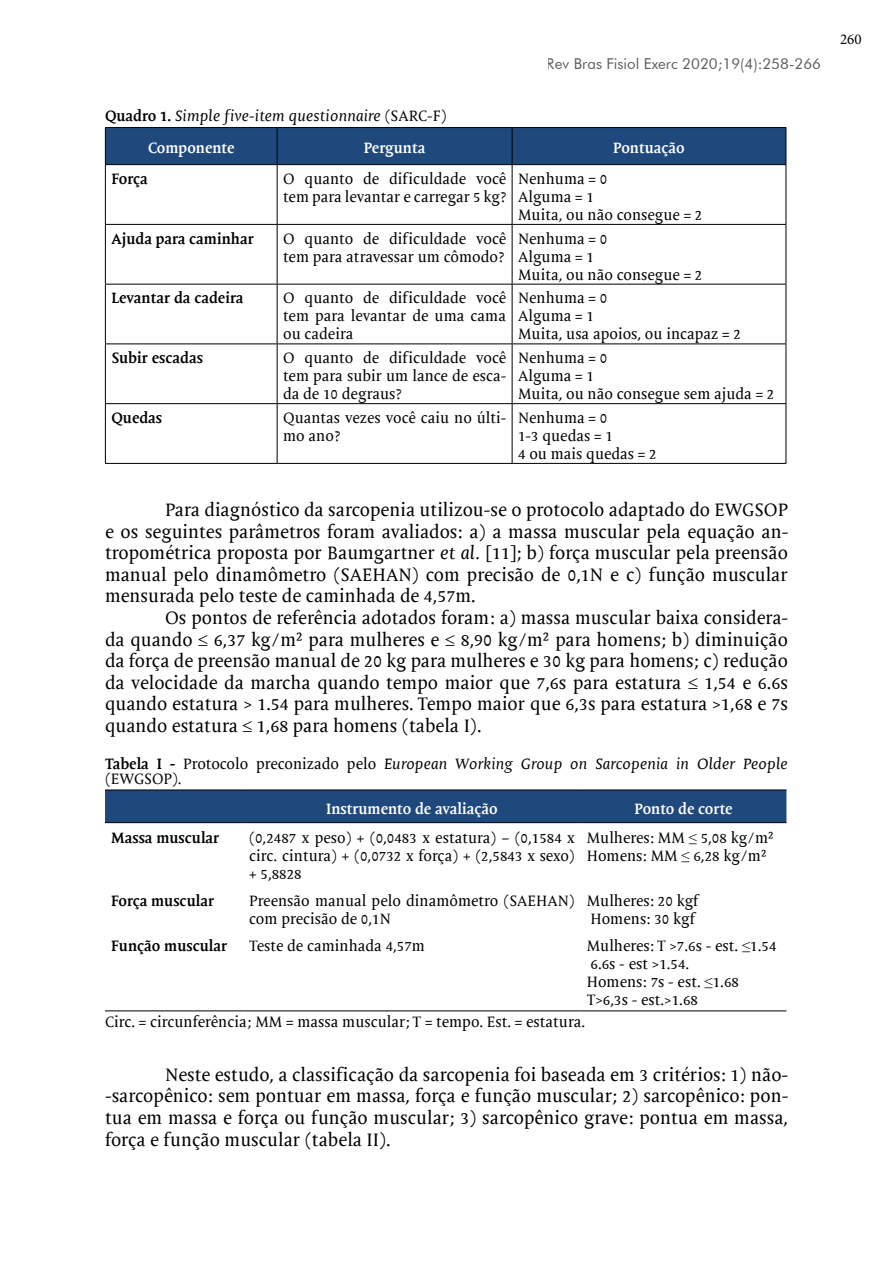
<style>
.page{position:relative;width:893px;height:1263px;background:#fff}
.page>*{position:absolute;margin:0;border:0;box-sizing:border-box;transform-origin:0 0}
.t1{font:18px/21.6px "Mantika Book W01";color:#000;text-align:justify}
.t2{font:15px/18px "Mantika Book W01";color:#000}
.t3{font:italic 15px/32.2px "Mantika Book W01";color:#000}
.t4{font:700 15px "Mantika Book W01";color:#000}
.t5{font:700 15px "Mantika Book W01";color:#fff}
.t6{font:15px "Futura BT";color:#000}
.t7{font:15px "Minion Pro";color:#000}
.s1{font-weight:700;font-style:normal}
.s2{font-style:normal}
.s3{font-weight:700;font-style:normal;color:#fff}
.s4{font-style:italic}
.s5{font-family:"Times New Roman"}
</style>
<div class="page">
<div style="left:106px;top:128px;width:680px;height:36px;background:#1f497d"></div>
<hr style="left:105px;top:127px;width:172px;height:1px;background:#000">
<hr style="left:105px;top:128px;width:1px;height:36px;background:#000">
<hr style="left:277px;top:127px;width:235px;height:1px;background:#000">
<hr style="left:277px;top:128px;width:1px;height:36px;background:#000">
<hr style="left:512px;top:127px;width:274px;height:1px;background:#000">
<hr style="left:512px;top:128px;width:1px;height:36px;background:#000">
<hr style="left:786px;top:128px;width:1px;height:36px;background:#000">
<hr style="left:105px;top:164px;width:172px;height:1px;background:#000">
<hr style="left:105px;top:165px;width:1px;height:59px;background:#000">
<hr style="left:277px;top:164px;width:235px;height:1px;background:#000">
<hr style="left:277px;top:165px;width:1px;height:59px;background:#000">
<hr style="left:512px;top:164px;width:274px;height:1px;background:#000">
<hr style="left:512px;top:165px;width:1px;height:59px;background:#000">
<hr style="left:786px;top:165px;width:1px;height:59px;background:#000">
<hr style="left:105px;top:224px;width:172px;height:1px;background:#000">
<hr style="left:105px;top:225px;width:1px;height:59px;background:#000">
<hr style="left:277px;top:224px;width:235px;height:1px;background:#000">
<hr style="left:277px;top:225px;width:1px;height:59px;background:#000">
<hr style="left:512px;top:224px;width:274px;height:1px;background:#000">
<hr style="left:512px;top:225px;width:1px;height:59px;background:#000">
<hr style="left:786px;top:225px;width:1px;height:59px;background:#000">
<hr style="left:105px;top:284px;width:172px;height:1px;background:#000">
<hr style="left:105px;top:284px;width:1px;height:59px;background:#000">
<hr style="left:277px;top:284px;width:235px;height:1px;background:#000">
<hr style="left:277px;top:284px;width:1px;height:59px;background:#000">
<hr style="left:512px;top:284px;width:274px;height:1px;background:#000">
<hr style="left:512px;top:284px;width:1px;height:59px;background:#000">
<hr style="left:786px;top:284px;width:1px;height:59px;background:#000">
<hr style="left:105px;top:343px;width:172px;height:1px;background:#000">
<hr style="left:105px;top:344px;width:1px;height:59px;background:#000">
<hr style="left:277px;top:343px;width:235px;height:1px;background:#000">
<hr style="left:277px;top:344px;width:1px;height:59px;background:#000">
<hr style="left:512px;top:343px;width:274px;height:1px;background:#000">
<hr style="left:512px;top:344px;width:1px;height:59px;background:#000">
<hr style="left:786px;top:344px;width:1px;height:59px;background:#000">
<hr style="left:105px;top:403px;width:172px;height:1px;background:#000">
<hr style="left:105px;top:404px;width:1px;height:59px;background:#000">
<hr style="left:277px;top:403px;width:235px;height:1px;background:#000">
<hr style="left:277px;top:404px;width:1px;height:59px;background:#000">
<hr style="left:512px;top:403px;width:274px;height:1px;background:#000">
<hr style="left:512px;top:404px;width:1px;height:59px;background:#000">
<hr style="left:786px;top:404px;width:1px;height:59px;background:#000">
<hr style="left:105px;top:463px;width:172px;height:1px;background:#000">
<hr style="left:277px;top:463px;width:235px;height:1px;background:#000">
<hr style="left:512px;top:463px;width:274px;height:1px;background:#000">
<div style="left:105px;top:791px;width:681px;height:31px;background:#1f497d"></div>
<hr style="left:105px;top:1010px;width:138px;height:1px;background:#000">
<hr style="left:243px;top:1010px;width:338px;height:1px;background:#000">
<hr style="left:581px;top:1010px;width:205px;height:1px;background:#000">
<hr style="left:105px;top:790px;width:138px;height:1px;background:#000">
<hr style="left:243px;top:790px;width:338px;height:1px;background:#000">
<hr style="left:581px;top:790px;width:205px;height:1px;background:#000">
<hr style="left:105px;top:822px;width:138px;height:1px;background:#000">
<hr style="left:243px;top:822px;width:338px;height:1px;background:#000">
<hr style="left:581px;top:822px;width:205px;height:1px;background:#000">
<p class="t6" style="left:547px;top:55px;width:276px">Rev Bras Fisiol Exerc 2020;19(4):258-266</p>
<p class="t3" style="left:148px;top:100px;width:300px;text-indent:-43px"><span class="s1">Quadro 1.</span> Simple five-item questionnaire <span class="s2">(SARC-F)<br></span><span class="s3">Componente</span></p>
<p class="t5" style="left:364px;top:139px;width:63px">Pergunta</p>
<p class="t5" style="left:613px;top:139px;width:73px">Pontuação</p>
<p class="t4" style="left:111px;top:170px;width:38px">Força</p>
<p class="t2" style="left:283px;top:170px;width:224px">O quanto de dificuldade você tem para levantar e carregar 5 kg?</p>
<p class="t2" style="left:518px;top:170px;width:186px">Nenhuma = 0<br>Alguma = 1<br>Muita, ou não consegue = 2</p>
<p class="t4" style="left:111px;top:230px;width:144px">Ajuda para caminhar</p>
<p class="t2" style="left:283px;top:230px;width:224px">O quanto de dificuldade você tem para atravessar um cômodo?</p>
<p class="t2" style="left:518px;top:230px;width:186px">Nenhuma = 0<br>Alguma = 1<br>Muita, ou não consegue = 2</p>
<p class="t4" style="left:111px;top:289px;width:134px">Levantar da cadeira</p>
<p class="t2" style="left:283px;top:289px;width:224px;text-align:justify">O quanto de dificuldade você tem para levantar de uma cama ou cadeira</p>
<p class="t2" style="left:518px;top:289px;width:224px">Nenhuma = 0<br>Alguma = 1<br>Muita, usa apoios, ou incapaz = 2</p>
<p class="t4" style="left:111px;top:349px;width:93px">Subir escadas</p>
<p class="t2" style="left:283px;top:349px;width:225px;text-align:justify">O quanto de dificuldade você tem para subir um lance de esca&shy;da de 10 degraus?</p>
<p class="t2" style="left:518px;top:349px;width:258px">Nenhuma = 0<br>Alguma = 1<br>Muita, ou não consegue sem ajuda = 2</p>
<p class="t4" style="left:111px;top:409px;width:52px">Quedas</p>
<p class="t2" style="left:283px;top:409px;width:225px">Quantas vezes você caiu no últi&shy;mo ano?</p>
<p class="t2" style="left:518px;top:409px;width:140px">Nenhuma = 0<br>1-3 quedas = 1<br>4 ou mais quedas = 2</p>
<p class="t1" style="left:105px;top:499px;width:685px;text-indent:60px">Para diagnóstico da sarcopenia utilizou-se o protocolo adaptado do EWGSOP e os seguintes parâmetros foram avaliados: a) a massa muscular pela equação an&shy;tropométrica proposta por Baumgartner <span class="s4">et al.</span> [11]; b) força muscular pela preensão manual pelo dinamômetro (SAEHAN) com precisão de 0,1N e c) função muscular mensurada pelo teste de caminhada de 4,57m.</p>
<p class="t1" style="left:105px;top:607px;width:685px;text-indent:60px">Os pontos de referência adotados foram: a) massa muscular baixa considera&shy;da quando ≤ 6,37 kg/m² para mulheres e ≤ 8,90 kg/m² para homens; b) diminuição da força de preensão manual de 20 kg para mulheres e 30 kg para homens; c) redução da velocidade da marcha quando tempo maior que 7,6s para estatura ≤ 1,54 e 6.6s quando estatura &gt; 1.54 para mulheres. Tempo maior que 6,3s para estatura &gt;1,68 e 7s quando estatura ≤ 1,68 para homens (tabela I).</p>
<p class="t3" style="left:105px;top:756px;width:684px;line-height:15px"><span class="s1">Tabela I -</span> <span class="s2">Protocolo preconizado pelo</span> European Working Group on Sarcopenia in Older People <span class="s2">(EWGSOP).</span></p>
<p class="t5" style="left:326px;top:800px;width:173px">Instrumento de avaliação</p>
<p class="t5" style="left:635px;top:800px;width:100px">Ponto de corte</p>
<p class="t4" style="left:111px;top:829px;width:110px">Massa muscular</p>
<p class="t2" style="left:249px;top:829px;width:327px;text-align:justify">(0,2487 x peso) + (0,0483 x estatura) – (0,1584 x circ. cintura) + (0,0732 x força) + (2,5843 x sexo) + 5,8828</p>
<p class="t2" style="left:587px;top:829px;width:189px">Mulheres: MM <span class="s5">≤</span> 5,08 kg/m²<br>Homens: MM <span class="s5">≤</span> 6,28 kg/m²</p>
<p class="t4" style="left:111px;top:892px;width:105px">Força muscular</p>
<p class="t2" style="left:249px;top:892px;width:327px">Preensão manual pelo dinamômetro (SAEHAN) com precisão de 0,1N</p>
<p class="t2" style="left:587px;top:892px;width:114px">Mulheres: 20 kgf<br>Homens: 30 kgf</p>
<p class="t4" style="left:111px;top:937px;width:118px">Função muscular</p>
<p class="t2" style="left:249px;top:937px;width:177px">Teste de caminhada 4,57m</p>
<p class="t2" style="left:587px;top:937px;width:191px">Mulheres: T &gt;7.6s - est. <span class="s5">≤</span>1.54<br>6.6s - est &gt;1.54.<br>Homens: 7s - est. <span class="s5">≤</span>1.68<br>T&gt;6,3s - est.&gt;1.68</p>
<p class="t2" style="left:105px;top:1013px;width:482px">Circ. = circunferência; MM = massa muscular; T = tempo. Est. = estatura.</p>
<p class="t1" style="left:105px;top:1064px;width:685px;text-indent:60px">Neste estudo, a classificação da sarcopenia foi baseada em 3 critérios: 1) não--sarcopênico: sem pontuar em massa, força e função muscular; 2) sarcopênico: pon&shy;tua em massa e força ou função muscular; 3) sarcopênico grave: pontua em massa, força e função muscular (tabela II).</p>
<p class="t7" style="left:840px;top:29px;width:23px">260</p>
</div>
